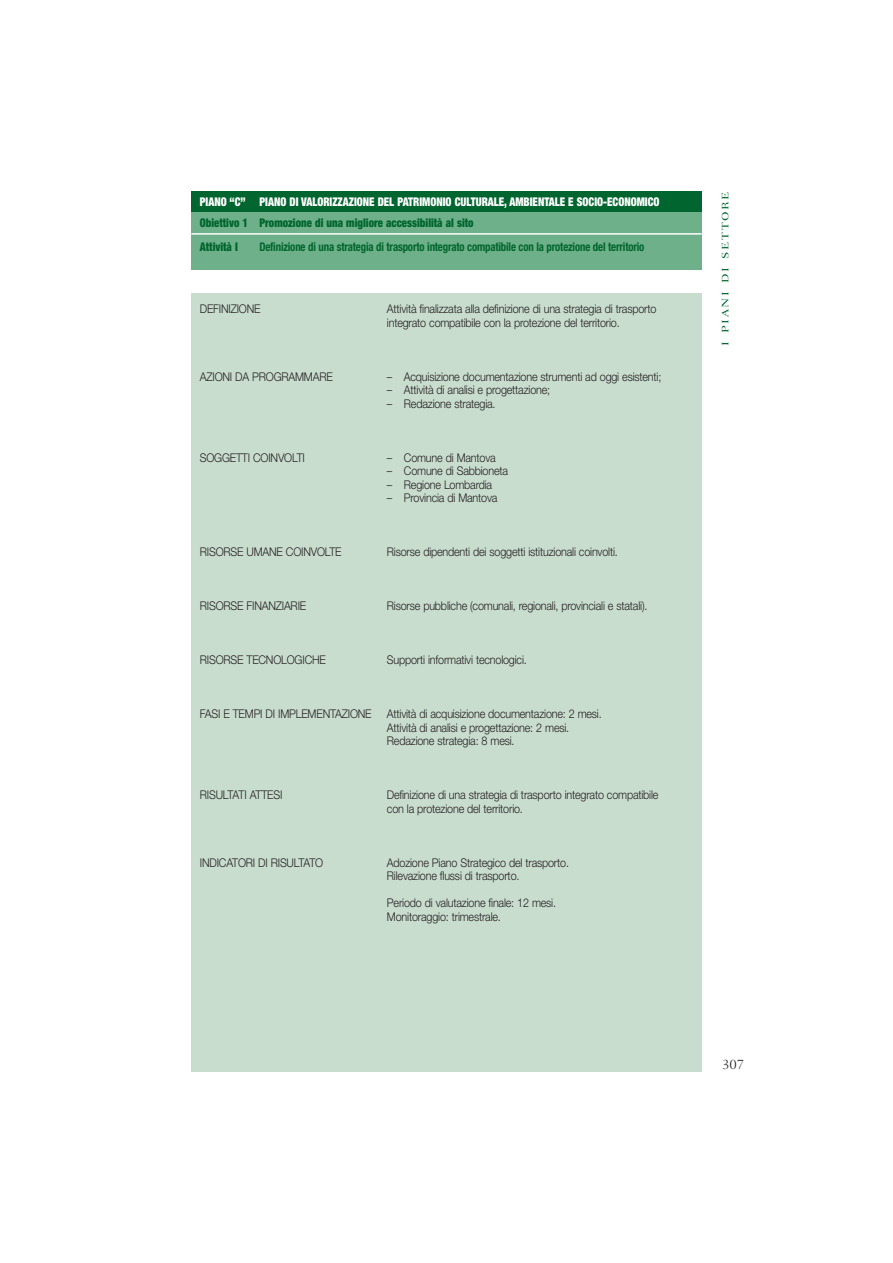
<style>
.page{position:relative;width:893px;height:1263px;background:#fff}
.page>*{position:absolute;margin:0;border:0;box-sizing:border-box;transform-origin:0 0}
.t1{font:14.25px "Fairfield LH Light SC";letter-spacing:.095em;color:#00652e;scale:1.2 1}
.t2{font:300 14.25px "Fairfield LH";color:#231f20}
.t3{font:300 12px/13.5px "Helvetica Neue";letter-spacing:-.015em;color:#231f20;scale:.9 1}
.t4{font:700 condensed 12px "Helvetica Neue";letter-spacing:-.015em;color:#00652e;scale:.9 1}
.t5{font:900 condensed 12px "Helvetica Neue";color:#fff;scale:.9 1}
.t6{font:900 condensed 12px/23.5px "Helvetica Neue";color:#00652e;scale:.9 1}
</style>
<div class="page">
<div style="left:191px;top:191px;width:511px;height:22px;background:#00652e"></div>
<div style="left:191px;top:293px;width:511px;height:778px;background:#c9ddcf"></div>
<div style="left:191px;top:213px;width:511px;height:21px;background:#6eb089"></div>
<div style="left:191px;top:234px;width:511px;height:35px;background:#6eb089"></div>
<hr style="left:191px;top:233px;width:511px;height:2px;background:#fff">
<p class="t5" style="left:200px;top:195px;width:512px">PIANO “C” PIANO DI VALORIZZAZIONE DEL PATRIMONIO CULTURALE, AMBIENTALE E SOCIO-ECONOMICO</p>
<p class="t6" style="left:200px;top:211px;width:306px">Obiettivo 1 Promozione di una migliore accessibilità al sito<br>Attività I</p>
<p class="t4" style="left:259px;top:239px;width:429px">Definizione di una strategia di trasporto integrato compatibile con la protezione del territorio</p>
<p class="t3" style="left:200px;top:302px;width:69px">DEFINIZIONE</p>
<p class="t3" style="left:387px;top:302px;width:301px">Attività finalizzata alla definizione di una strategia di trasporto integrato compatibile con la protezione del territorio.</p>
<p class="t3" style="left:200px;top:370px;width:149px">AZIONI DA PROGRAMMARE</p>
<p class="t3" style="left:387px;top:370px;width:306px">– Acquisizione documentazione strumenti ad oggi esistenti;</p>
<p class="t3" style="left:387px;top:383px;width:183px">– Attività di analisi e progettazione;</p>
<p class="t3" style="left:387px;top:397px;width:122px">– Redazione strategia.</p>
<p class="t3" style="left:200px;top:451px;width:118px">SOGGETTI COINVOLTI</p>
<p class="t3" style="left:387px;top:451px;width:122px">– Comune di Mantova</p>
<p class="t3" style="left:387px;top:464px;width:136px">– Comune di Sabbioneta</p>
<p class="t3" style="left:387px;top:478px;width:118px">– Regione Lombardia</p>
<p class="t3" style="left:387px;top:491px;width:124px">– Provincia di Mantova</p>
<p class="t3" style="left:200px;top:545px;width:159px">RISORSE UMANE COINVOLTE</p>
<p class="t3" style="left:387px;top:545px;width:258px">Risorse dipendenti dei soggetti istituzionali coinvolti.</p>
<p class="t3" style="left:200px;top:599px;width:120px">RISORSE FINANZIARIE</p>
<p class="t3" style="left:387px;top:599px;width:291px">Risorse pubbliche (comunali, regionali, provinciali e statali).</p>
<p class="t3" style="left:200px;top:653px;width:142px">RISORSE TECNOLOGICHE</p>
<p class="t3" style="left:387px;top:653px;width:157px">Supporti informativi tecnologici.</p>
<p class="t3" style="left:200px;top:707px;width:192px">FASI E TEMPI DI IMPLEMENTAZIONE</p>
<p class="t3" style="left:387px;top:707px;width:240px">Attività di acquisizione documentazione: 2 mesi.<br>Attività di analisi e progettazione: 2 mesi.<br>Redazione strategia: 8 mesi.</p>
<p class="t3" style="left:200px;top:788px;width:93px">RISULTATI ATTESI</p>
<p class="t3" style="left:387px;top:788px;width:303px">Definizione di una strategia di trasporto integrato compatibile con la protezione del territorio.</p>
<p class="t3" style="left:200px;top:856px;width:139px">INDICATORI DI RISULTATO</p>
<p class="t3" style="left:387px;top:856px;width:204px">Adozione Piano Strategico del trasporto.<br>Rilevazione flussi di trasporto.</p>
<p class="t3" style="left:387px;top:896px;width:189px">Periodo di valutazione finale: 12 mesi.<br>Monitoraggio: trimestrale.</p>
<p class="t1" style="left:718px;top:346px;width:130px;rotate:-90deg">i piani di settore</p>
<p class="t2" style="left:722px;top:1058px;width:24px">307</p>
</div>
